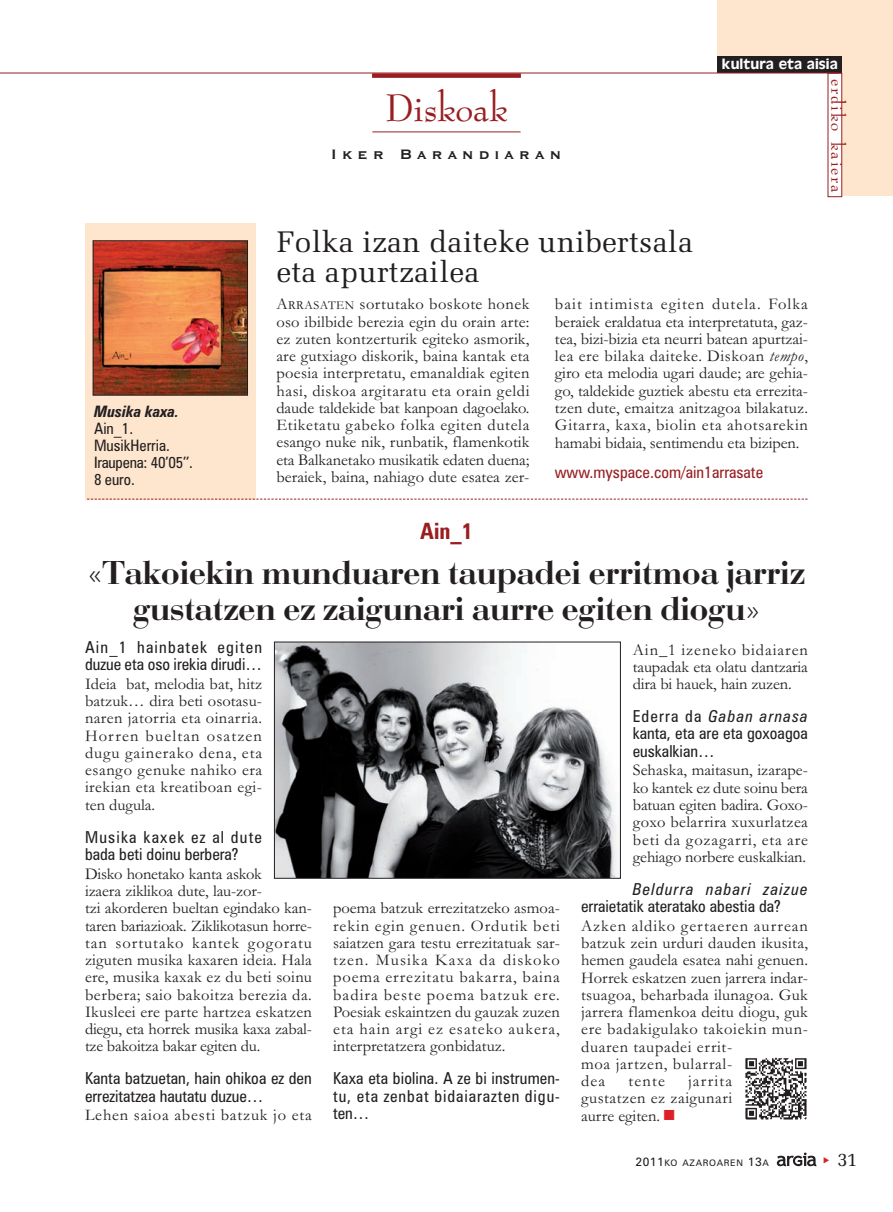
<style>
.page{position:relative;width:893px;height:1212px;background:#fff}
.page>*{position:absolute;margin:0;border:0;box-sizing:border-box;transform-origin:0 0}
.t1{font:45px "Bernadette";color:#981e21}
.t2{font:34.5px/36px "Bodoni";color:#231f20;text-align:center}
.t3{font:30px/30px "Memoir";color:#231f20}
.t4{font:700 condensed 22.5px "Zurich BT";color:#981e21}
.t5{font:21px "Bernadette";letter-spacing:.09em;color:#981e21}
.t6{font:19.5px "Memoir";color:#231f20}
.t7{font:700 18px "Copperplate Gothic BT";letter-spacing:.255em;color:#231f20}
.t8{font:16.5px/17.2px "Garamond";letter-spacing:.01em;color:#231f20;text-align:justify}
.t9{font:condensed 16.5px/17.2px "Zurich BT";color:#231f20}
.t10{font:condensed 16.5px "Zurich BT";color:#981e21}
.t11{font:16.5px "Garamond";letter-spacing:.05em;color:#231f20}
.t12{font:italic condensed 16.5px "Zurich BT";letter-spacing:.07em;color:#231f20}
.t13{font:condensed 15.75px/17.1px "Zurich BT";color:#231f20}
.t14{font:italic 700 condensed 15.75px "Zurich BT";color:#231f20}
.t15{font:15px "Antique Olive";letter-spacing:.005em;color:#fff}
.t16{font:9px "Zurich BT";letter-spacing:.075em;color:#231f20}
.s1{font-size:12.3px}
.s2{font-style:italic}
.s3{color:#da2128}
.s4{font-size:12px}
</style>
<div class="page">
<svg style="left:777px;top:1152px;width:39px;height:14px"></svg>
<div style="left:717px;top:0;width:158px;height:59px;background:#fee6ce"></div>
<div style="left:835px;top:0;width:58px;height:196px;background:#fee6ce"></div>
<div style="left:717px;top:57px;width:125px;height:16px;background:#231f20"></div>
<div style="left:828px;top:74px;width:13px;height:122px;background:#fff"></div>
<div style="left:828px;top:73px;width:14px;height:124px;border:1px solid #981e21"></div>
<hr style="left:0;top:73px;width:839px;height:1px;background:#981e21">
<hr style="left:372px;top:132px;width:149px;height:1px;background:#981e21">
<div style="left:372px;top:73px;width:149px;height:5px;background:#981e21"></div>
<div style="left:85px;top:223px;width:170px;height:276px;background:#fee6ce"></div>
<img style="left:95px;top:242px;width:151px;height:152px">
<div style="left:93px;top:240px;width:155px;height:156px;border:1px solid #231f20"></div>
<svg style="left:87px;top:499px;width:721px;height:1px"></svg>
<img style="left:745px;top:1057px;width:62px;height:63px">
<img style="left:276px;top:644px;width:342px;height:233px">
<div style="left:274px;top:642px;width:347px;height:237px;border:1px solid #231f20"></div>
<p class="t14" style="left:94px;top:402px;width:87px">Musika kaxa.</p>
<p class="t13" style="left:94px;top:421px;width:101px">Ain_1.<br>MusikHerria.<br>Iraupena: 40’05’’.<br>8 euro.</p>
<h1 class="t1" style="left:385px;top:89px;width:124px">Diskoak</h1>
<p class="t7" style="left:331px;top:142px;width:232px">Iker Barandiaran</p>
<p class="t15" style="left:722px;top:59px;width:117px">kultura eta aisia</p>
<p class="t5" style="left:846px;top:79px;width:116px;rotate:90deg">erdiko kaiera</p>
<h3 class="t3" style="left:276px;top:229px;width:418px">Folka izan daiteke unibertsala eta apurtzailea</h3>
<p class="t8" style="left:276px;top:297px;width:255px">A<span class="s1">RRASATEN</span> sortutako boskote honek oso ibilbide berezia egin du orain arte: ez zuten kontzerturik egiteko asmorik, are gutxiago diskorik, baina kantak eta poesia interpretatu, emanaldiak egiten hasi, diskoa argitaratu eta orain geldi daude taldekide bat kanpoan dagoelako.<br>Etiketatu gabeko folka egiten dutela esango nuke nik, runbatik, flamenkotik eta Balkanetako musikatik edaten duena; beraiek, baina, nahiago dute esatea zer-</p>
<p class="t8" style="left:555px;top:297px;width:255px">bait intimista egiten dutela. Folka beraiek eraldatua eta interpretatuta, gaz&shy;tea, bizi-bizia eta neurri batean apurtzai&shy;lea ere bilaka daiteke. Diskoan <span class="s2">tempo</span>, giro eta melodia ugari daude; are gehia&shy;go, taldekide guztiek abestu eta errezita&shy;tzen dute, emaitza anitzagoa bilakatuz.<br>Gitarra, kaxa, biolin eta ahotsarekin hamabi bidaia, sentimendu eta bizipen.</p>
<h3 class="t4" style="left:420px;top:523px;width:54px">Ain_1</h3>
<p class="t10" style="left:555px;top:466px;width:210px">www.myspace.com/ain1arrasate</p>
<h2 class="t2" style="left:88px;top:558px;width:718px">«Takoiekin munduaren taupadei erritmoa jarriz gustatzen ez zaigunari aurre egiten diogu»</h2>
<p class="t9" style="left:85px;top:640px;width:178px">Ain_1 hainbatek egiten duzue eta oso irekia dirudi…</p>
<p class="t8" style="left:85px;top:677px;width:179px">Ideia bat, melodia bat, hitz batzuk… dira beti osotasu&shy;naren jatorria eta oinarria.<br>Horren bueltan osatzen dugu gainerako dena, eta esango genuke nahiko era irekian eta kreatiboan egi&shy;ten dugula.</p>
<p class="t9" style="left:85px;top:830px;width:178px">Musika kaxek ez al dute bada beti doinu berbera?</p>
<p class="t8" style="left:85px;top:867px;width:228px;text-align:left">Disko honetako kanta askok<br>izaera ziklikoa dute, lau-zor-<br>tzi akorderen bueltan egindako kan&shy;taren bariazioak. Ziklikotasun horre&shy;tan sortutako kantek gogoratu ziguten musika kaxaren ideia. Hala ere, musika kaxak ez du beti soinu berbera; saio bakoitza berezia da.<br>Ikusleei ere parte hartzea eskatzen diegu, eta horrek musika kaxa zabal&shy;tze bakoitza bakar egiten du.</p>
<p class="t9" style="left:85px;top:1071px;width:228px">Kanta batzuetan, hain ohikoa ez den errezitatzea hautatu duzue…</p>
<p class="t11" style="left:85px;top:1109px;width:228px">Lehen saioa abesti batzuk jo eta</p>
<p class="t8" style="left:333px;top:901px;width:228px">poema batzuk errezitatzeko asmoa&shy;rekin egin genuen. Ordutik beti saiatzen gara testu errezitatuak sar&shy;tzen. Musika Kaxa da diskoko poema errezitatu bakarra, baina badira beste poema batzuk ere.<br>Poesiak eskaintzen du gauzak zuzen eta hain argi ez esateko aukera, interpretatzera gonbidatuz.</p>
<p class="t9" style="left:333px;top:1071px;width:228px;text-align:justify">Kaxa eta biolina. A ze bi instrumen&shy;tu, eta zenbat bidaiarazten digu&shy;ten…</p>
<p class="t8" style="left:633px;top:643px;width:177px">Ain_1 izeneko bidaiaren taupadak eta olatu dantzaria dira bi hauek, hain zuzen.</p>
<p class="t9" style="left:633px;top:709px;width:177px;text-align:justify">Ederra da <span class="s2">Gaban arnasa </span>kanta, eta are eta goxoagoa euskalkian…</p>
<p class="t8" style="left:633px;top:763px;width:177px">Sehaska, maitasun, izarape&shy;ko kantek ez dute soinu bera batuan egiten badira. Goxo&shy;goxo belarrira xuxurlatzea beti da gozagarri, eta are gehiago norbere euskalkian.</p>
<p class="t12" style="left:633px;top:883px;width:177px">Beldurra nabari zaizue</p>
<p class="t9" style="left:581px;top:899px;width:201px">erraietatik ateratako abestia da?</p>
<p class="t8" style="left:581px;top:919px;width:228px;text-align:left">Azken aldiko gertaeren aurrean batzuk zein urduri dauden ikusita, hemen gaudela esatea nahi genuen.<br>Horrek eskatzen zuen jarrera indar&shy;tsuagoa, beharbada ilunagoa. Guk jarrera flamenkoa deitu diogu, guk ere badakigulako takoiekin mun&shy;duaren taupadei errit-<br>moa jartzen, bularral-<br>dea</p>
<p class="t8" style="left:581px;top:1074px;width:153px;text-indent:107px">jarrita gustatzen ez zaigunari aurre egiten. <span class="s3">■</span></p>
<p class="t8" style="left:628px;top:1074px;width:38px">tente</p>
<p class="t16" style="left:635px;top:1160px;width:135px"><span class="s4">2011</span>KO AZAROAREN <span class="s4">13</span>A</p>
<p class="t6" style="left:837px;top:1151px;width:22px">31</p>
</div>
